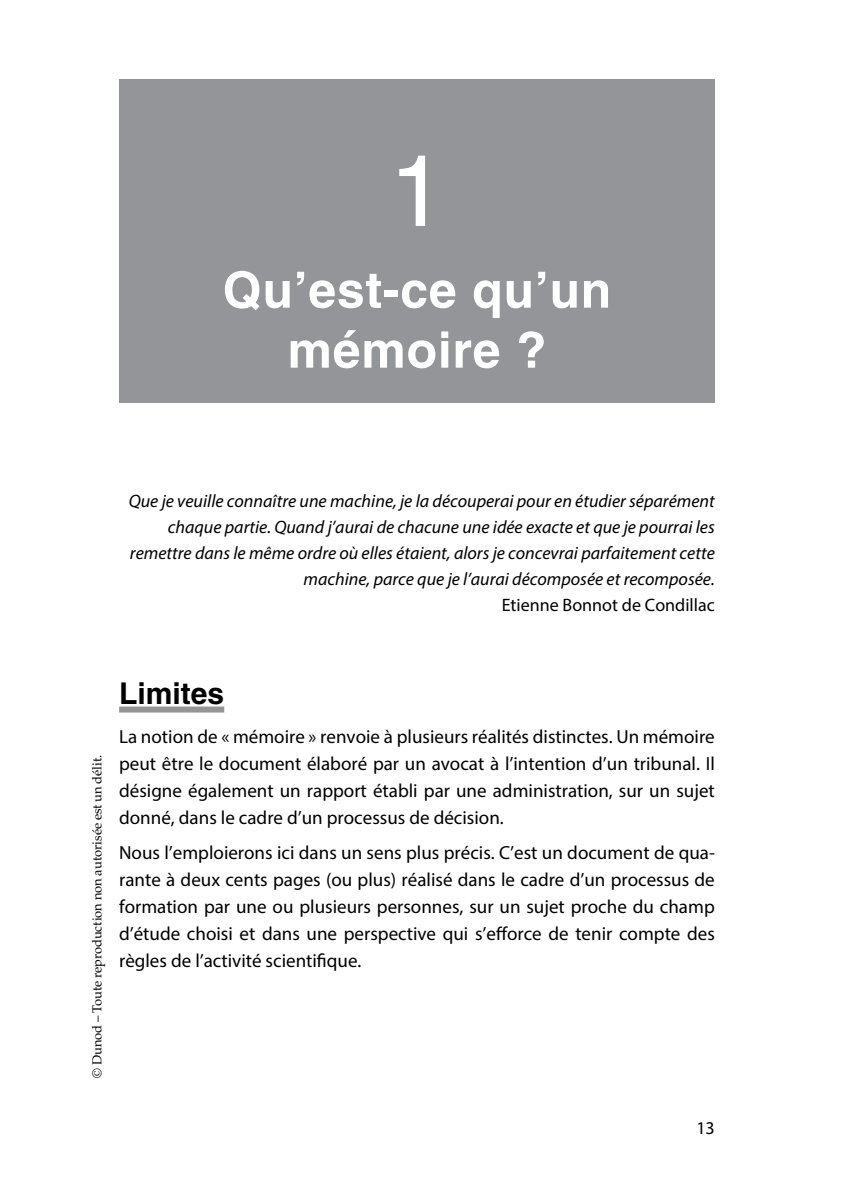
<style>
.page{position:relative;width:851px;height:1191px;background:#fff}
.page>*{position:absolute;margin:0;border:0;box-sizing:border-box;transform-origin:0 0}
.t1{font:100px "Helvetica LT Std";color:#fff}
.t2{font:700 50px/60px "Helvetica LT Std";letter-spacing:.015em;color:#fff;text-align:center}
.t3{font:700 30px "Helvetica LT Std";color:#000}
.t4{font:19px/27px "Myriad Pro";color:#000;text-align:justify}
.t5{font:italic 18px/26px "Myriad Pro";color:#000;text-align:right}
.t6{font:18px "Myriad Pro";color:#000}
.t7{font:13px "Palatino LT Std";color:#000}
</style>
<div class="page">
<div style="left:119px;top:79px;width:595px;height:324px;background:#939598"></div>
<div style="left:119px;top:706px;width:105px;height:6px;background:#939598"></div>
<h1 class="t1" style="left:389px;top:133px;width:57px">1</h1>
<h2 class="t2" style="left:223px;top:259px;width:390px">Qu’est-ce qu’un mémoire ?</h2>
<p class="t5" style="left:129px;top:488px;width:587px">Que je veuille connaître une machine, je la découperai pour en étudier séparément chaque partie. Quand j’aurai de chacune une idée exacte et que je pourrai les remettre dans le même ordre où elles étaient, alors je concevrai parfaitement cette machine, parce que je l’aurai décomposée et recomposée.</p>
<p class="t6" style="left:501px;top:594px;width:215px">Etienne Bonnot de Condillac</p>
<p class="t7" style="left:89px;top:1077px;width:324px;rotate:-90deg">© Dunod – Toute reproduction non autorisée est un délit.</p>
<h3 class="t3" style="left:119px;top:674px;width:107px">Limites</h3>
<p class="t4" style="left:119px;top:722px;width:597px">La notion de « mémoire » renvoie à plusieurs réalités distinctes. Un mémoire peut être le document élaboré par un avocat à l’intention d’un tribunal. Il désigne également un rapport établi par une administration, sur un sujet donné, dans le cadre d’un processus de décision.</p>
<p class="t4" style="left:119px;top:839px;width:597px">Nous l’emploierons ici dans un sens plus précis. C’est un document de qua&shy;rante à deux cents pages (ou plus) réalisé dans le cadre d’un processus de formation par une ou plusieurs personnes, sur un sujet proche du champ d’étude choisi et dans une perspective qui s’efforce de tenir compte des règles de l’activité scientifique.</p>
<p class="t6" style="left:696px;top:1117px;width:20px">13</p>
</div>
